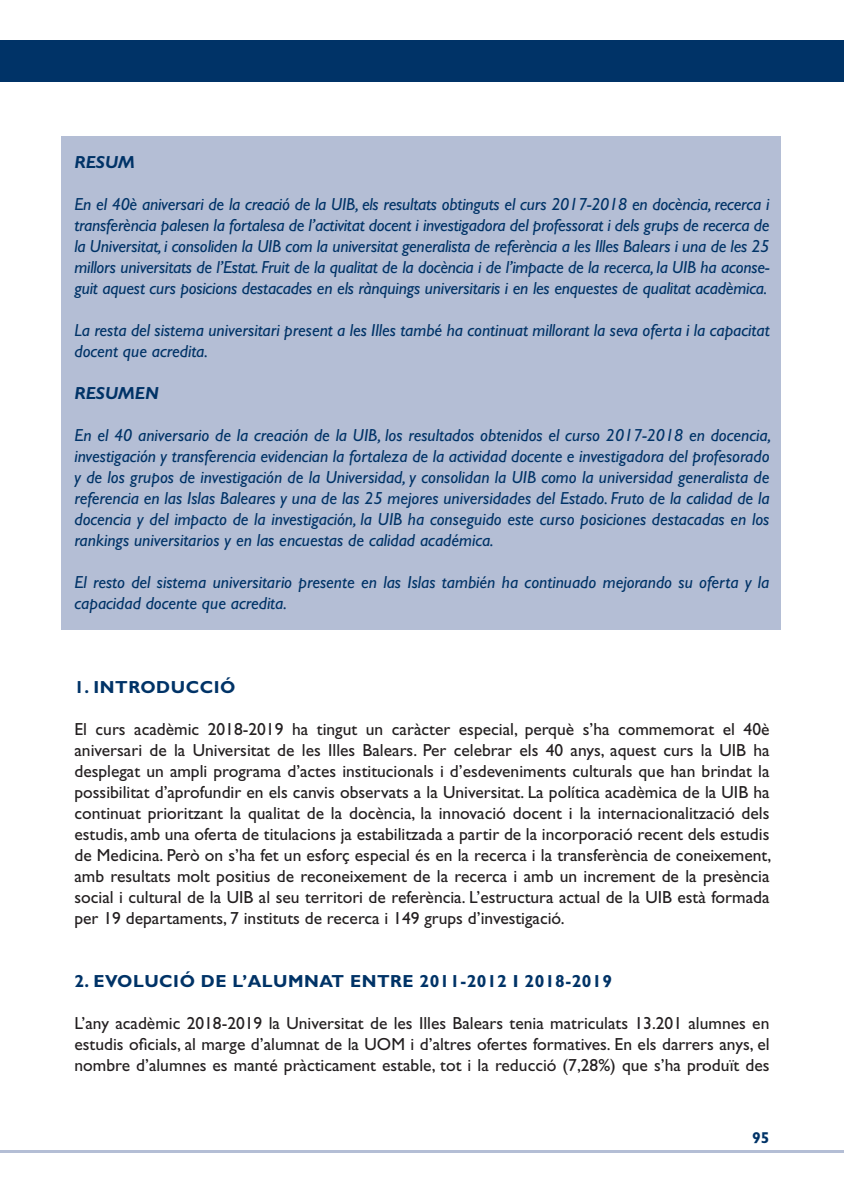
<style>
.page{position:relative;width:844px;height:1191px;background:#fff}
.page>*{position:absolute;margin:0;border:0;box-sizing:border-box;transform-origin:0 0}
.t1{font:italic 17.5px/21px "Gill Sans Std";color:#003367;text-align:justify}
.t2{font:17.5px/21px "Gill Sans Std";color:#231f20;text-align:justify}
.t3{font:700 17.5px "Gill Sans Std";letter-spacing:.03em;color:#003367}
.t4{font:italic 700 17.5px "Gill Sans Std";color:#003367}
.t5{font:700 15.75px "Gill Sans Std";color:#003367}
</style>
<div class="page">
<hr style="left:0;top:1150px;width:843px;height:2px;background:#b4bed5">
<div style="left:61px;top:136px;width:719px;height:494px;background:#b4bed5"></div>
<div style="left:0;top:40px;width:843px;height:42px;background:#003367"></div>
<p class="t4" style="left:74px;top:152px;width:62px">RESUM</p>
<p class="t1" style="left:74px;top:194px;width:696px">En el 40è aniversari de la creació de la UIB, els resultats obtinguts el curs 2017-2018 en docència, recerca i transferència palesen la fortalesa de l’activitat docent i investigadora del professorat i dels grups de recerca de la Universitat, i consoliden la UIB com la universitat generalista de referència a les Illes Balears i una de les 25 millors universitats de l’Estat. Fruit de la qualitat de la docència i de l’impacte de la recerca, la UIB ha aconse&shy;guit aquest curs posicions destacades en els rànquings universitaris i en les enquestes de qualitat acadèmica.</p>
<p class="t1" style="left:74px;top:320px;width:696px">La resta del sistema universitari present a les Illes també ha continuat millorant la seva oferta i la capacitat docent que acredita.</p>
<p class="t4" style="left:74px;top:383px;width:86px">RESUMEN</p>
<p class="t1" style="left:74px;top:425px;width:698px">En el 40 aniversario de la creación de la UIB, los resultados obtenidos el curso 2017-2018 en docencia, investigación y transferencia evidencian la fortaleza de la actividad docente e investigadora del profesorado y de los grupos de investigación de la Universidad, y consolidan la UIB como la universidad generalista de referencia en las Islas Baleares y una de las 25 mejores universidades del Estado. Fruto de la calidad de la docencia y del impacto de la investigación, la UIB ha conseguido este curso posiciones destacadas en los rankings universitarios y en las encuestas de calidad académica.</p>
<p class="t1" style="left:74px;top:572px;width:696px">El resto del sistema universitario presente en las Islas también ha continuado mejorando su oferta y la capacidad docente que acredita.</p>
<p class="t3" style="left:74px;top:677px;width:162px">1. INTRODUCCIÓ</p>
<p class="t2" style="left:74px;top:719px;width:698px">El curs acadèmic 2018-2019 ha tingut un caràcter especial, perquè s’ha commemorat el 40è aniversari de la Universitat de les Illes Balears. Per celebrar els 40 anys, aquest curs la UIB ha desplegat un ampli programa d’actes institucionals i d’esdeveniments culturals que han brindat la possibilitat d’aprofundir en els canvis observats a la Universitat. La política acadèmica de la UIB ha continuat prioritzant la qualitat de la docència, la innovació docent i la internacionalització dels estudis, amb una oferta de titulacions ja estabilitzada a partir de la incorporació recent dels estudis de Medicina. Però on s’ha fet un esforç especial és en la recerca i la transferència de coneixement, amb resultats molt positius de reconeixement de la recerca i amb un increment de la presència social i cultural de la UIB al seu territori de referència. L’estructura actual de la UIB està formada per 19 departaments, 7 instituts de recerca i 149 grups d’investigació.</p>
<p class="t3" style="left:74px;top:971px;width:539px">2. EVOLUCIÓ DE L’ALUMNAT ENTRE 2011-2012 I 2018-2019</p>
<p class="t2" style="left:74px;top:1013px;width:696px">L’any acadèmic 2018-2019 la Universitat de les Illes Balears tenia matriculats 13.201 alumnes en estudis oficials, al marge d’alumnat de la UOM i d’altres ofertes formatives. En els darrers anys, el nombre d’alumnes es manté pràcticament estable, tot i la reducció (7,28%) que s’ha produït des</p>
<p class="t5" style="left:752px;top:1128px;width:19px">95</p>
</div>
